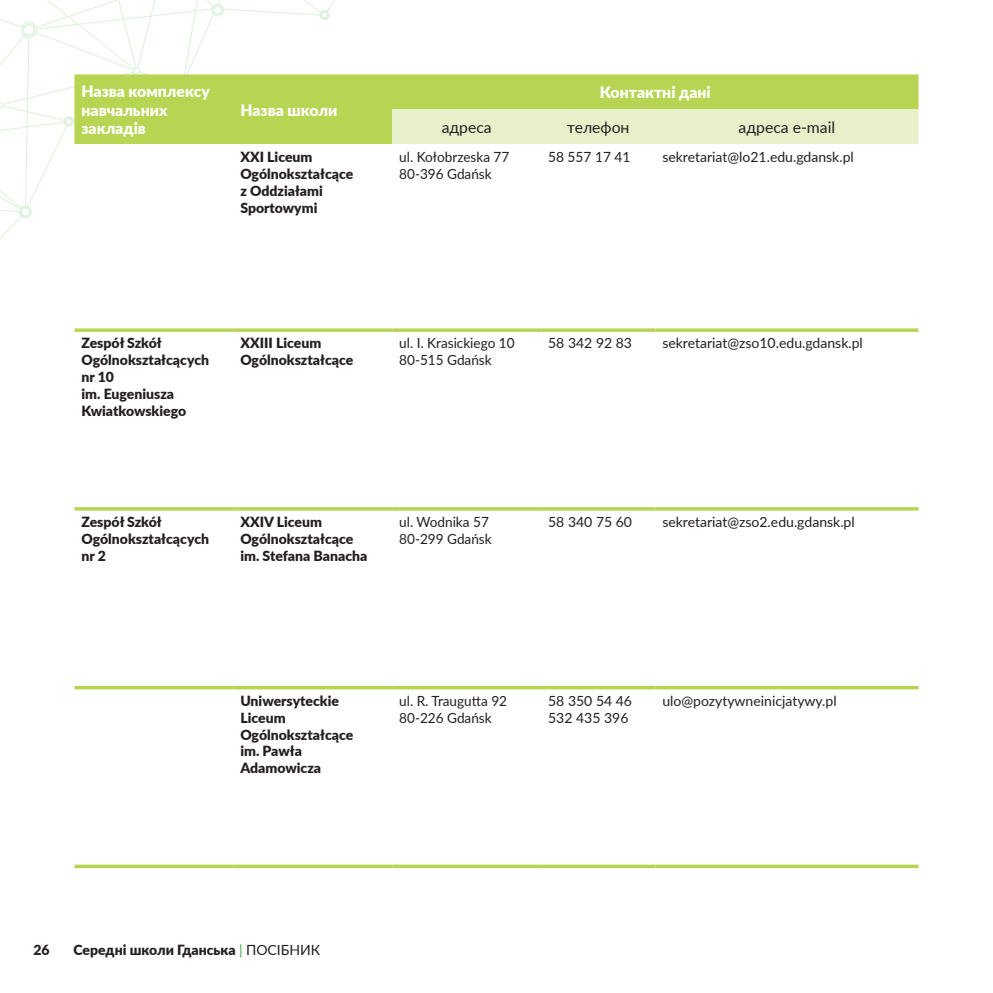
<style>
.page{position:relative;width:993px;height:993px;background:#fff}
.page>*{position:absolute;margin:0;border:0;box-sizing:border-box;transform-origin:0 0}
.t1{font:900 15.75px/18.9px "Lato";color:#fff}
.t2{font:15.75px "Lato";color:#231f20}
.t3{font:900 14px/16.8px "Lato";color:#231f20}
.t4{font:14px/16.8px "Lato";color:#231f20}
.s1{font-weight:400;color:#40ae49}
.s2{font-weight:400}
</style>
<div class="page">
<svg style="left:0;top:91px;width:67px;height:48px"></svg>
<svg style="left:63px;top:116px;width:11px;height:11px"></svg>
<svg style="left:0;top:101px;width:3px;height:8px"></svg>
<svg style="left:0;top:0;width:335px;height:91px"></svg>
<svg style="left:0;top:205px;width:32px;height:34px"></svg>
<div style="left:74px;top:74px;width:844px;height:70px;background:#b7d553"></div>
<div style="left:392px;top:109px;width:526px;height:35px;background:#e7f0ca"></div>
<svg style="left:74px;top:328px;width:159px;height:4px"></svg>
<svg style="left:233px;top:328px;width:159px;height:4px"></svg>
<svg style="left:392px;top:328px;width:149px;height:4px"></svg>
<svg style="left:541px;top:328px;width:114px;height:4px"></svg>
<svg style="left:655px;top:328px;width:263px;height:4px"></svg>
<hr style="left:74px;top:507px;width:159px;height:3px;background:#b7d553">
<hr style="left:233px;top:507px;width:159px;height:3px;background:#b7d553">
<hr style="left:392px;top:507px;width:149px;height:3px;background:#b7d553">
<hr style="left:541px;top:507px;width:114px;height:3px;background:#b7d553">
<hr style="left:655px;top:507px;width:263px;height:3px;background:#b7d553">
<svg style="left:74px;top:685px;width:159px;height:4px"></svg>
<svg style="left:233px;top:685px;width:159px;height:4px"></svg>
<svg style="left:392px;top:685px;width:149px;height:4px"></svg>
<svg style="left:541px;top:685px;width:114px;height:4px"></svg>
<svg style="left:655px;top:685px;width:263px;height:4px"></svg>
<hr style="left:74px;top:864px;width:159px;height:3px;background:#b7d553">
<hr style="left:233px;top:864px;width:159px;height:3px;background:#b7d553">
<hr style="left:392px;top:864px;width:149px;height:3px;background:#b7d553">
<hr style="left:541px;top:864px;width:114px;height:3px;background:#b7d553">
<hr style="left:655px;top:864px;width:263px;height:3px;background:#b7d553">
<p class="t1" style="left:81px;top:81px;width:130px">Назва комплексу навчальних закладів</p>
<p class="t1" style="left:240px;top:100px;width:98px">Назва школи</p>
<p class="t1" style="left:599px;top:82px;width:112px">Контактні дані</p>
<p class="t2" style="left:441px;top:116px;width:52px">адреса</p>
<p class="t2" style="left:567px;top:116px;width:64px">телефон</p>
<p class="t2" style="left:738px;top:116px;width:98px">адреса e-mail</p>
<p class="t3" style="left:240px;top:148px;width:114px">XXI Liceum<br>Ogólnokształcące z Oddziałami<br>Sportowymi</p>
<p class="t4" style="left:399px;top:148px;width:111px">ul. Kołobrzeska 77<br>80-396 Gdańsk</p>
<p class="t4" style="left:548px;top:148px;width:84px">58 557 17 41</p>
<p class="t4" style="left:662px;top:148px;width:193px">sekretariat@lo21.edu.gdansk.pl</p>
<p class="t3" style="left:81px;top:334px;width:129px">Zespół Szkół<br>Ogólnokształcących nr 10<br>im. Eugeniusza<br>Kwiatkowskiego</p>
<p class="t3" style="left:240px;top:334px;width:114px">XXIII Liceum<br>Ogólnokształcące</p>
<p class="t4" style="left:399px;top:334px;width:117px">ul. I. Krasickiego 10<br>80-515 Gdańsk</p>
<p class="t4" style="left:548px;top:334px;width:85px">58 342 92 83</p>
<p class="t4" style="left:662px;top:334px;width:202px">sekretariat@zso10.edu.gdansk.pl</p>
<p class="t3" style="left:81px;top:513px;width:129px">Zespół Szkół<br>Ogólnokształcących nr 2</p>
<p class="t3" style="left:240px;top:513px;width:128px">XXIV Liceum<br>Ogólnokształcące im. Stefana Banacha</p>
<p class="t4" style="left:399px;top:513px;width:94px">ul. Wodnika 57<br>80-299 Gdańsk</p>
<p class="t4" style="left:548px;top:513px;width:85px">58 340 75 60</p>
<p class="t4" style="left:662px;top:513px;width:194px">sekretariat@zso2.edu.gdansk.pl</p>
<p class="t3" style="left:240px;top:691px;width:114px">Uniwersyteckie<br>Liceum<br>Ogólnokształcące im. Pawła<br>Adamowicza</p>
<p class="t4" style="left:399px;top:691px;width:109px">ul. R. Traugutta 92<br>80-226 Gdańsk</p>
<p class="t4" style="left:548px;top:691px;width:85px">58 350 54 46<br>532 435 396</p>
<p class="t4" style="left:662px;top:691px;width:176px">ulo@pozytywneinicjatywy.pl</p>
<p class="t3" style="left:33px;top:940px;width:18px">26</p>
<p class="t3" style="left:73px;top:940px;width:248px">Середні школи Гданська <span class="s1">|</span> <span class="s2">ПОСІБНИК</span></p>
</div>
